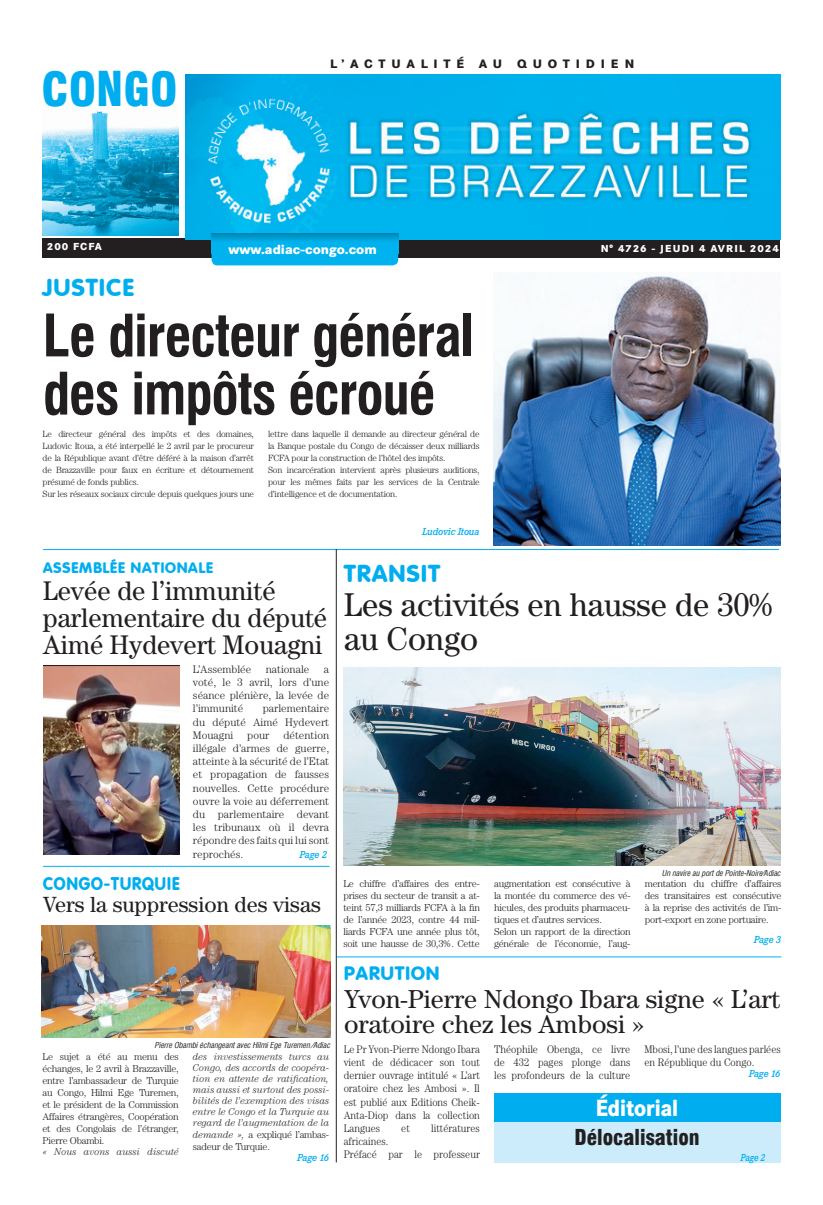
<style>
.page{position:relative;width:823px;height:1205px;background:#fff}
.page>*{position:absolute;margin:0;border:0;box-sizing:border-box;transform-origin:0 0}
.t1{font:700 57px/58px "Corporate Condensed";letter-spacing:-.02em;color:#231f20}
.t2{font:900 46px "Corporate Condensed";color:#00aeef}
.t3{font:33px/34px "Century";color:#231f20}
.t4{font:27px/27px "Century";color:#231f20}
.t5{font:26px/25px "Century";color:#231f20}
.t6{font:800 24px "Corporate Rounded";letter-spacing:.06em;color:#00aeef}
.t7{font:800 23px "Corporate SBQ";color:#fff;scale:.84 1}
.t8{font:22px "Century";color:#231f20}
.t9{font:900 21px "Corporate Condensed";color:#231f20}
.t10{font:800 19px "Corporate Rounded";letter-spacing:.06em;color:#00aeef}
.t11{font:800 18px "Corporate Rounded";letter-spacing:.06em;color:#00aeef;scale:.9 1}
.t12{font:800 15px "Corporate Rounded";letter-spacing:.06em;color:#00aeef}
.t13{font:800 13px "Corporate SBQ";color:#fff}
.t14{font:800 12px "Corporate SBQ";letter-spacing:.485em;color:#231f20}
.t15{font:300 11px/13.2px "Century";color:#231f20;text-align:justify}
.t16{font:300 11px/13.2px "Century";color:#231f20;text-align:justify;scale:.92 1}
.t17{font:300 10px/12px "Century";letter-spacing:-.025em;color:#231f20;text-align:justify}
.t18{font:italic 300 10px/11px "Century";color:#231f20;text-align:justify;scale:.95 1}
.t19{font:italic 500 10px "Corporate EBQ";letter-spacing:-.025em;color:#00aeef}
.t20{font:800 10px "Corporate SBQ";letter-spacing:.1em;color:#fff}
.t21{font:italic 500 10px "Corporate EBQ";letter-spacing:-.025em;color:#00aeef;scale:.9 1}
.t22{font:300 9px/12px "Century";letter-spacing:-.025em;color:#231f20}
.t23{font:italic 8px "Corporate Condensed";color:#231f20}
.s1{font-style:italic}
</style>
<div class="page">
<div style="left:42px;top:238px;width:737px;height:20px;background:#231f20"></div>
<img style="left:43px;top:111px;width:136px;height:124px">
<img style="left:186px;top:74px;width:594px;height:166px">
<div style="left:211px;top:254px;width:187px;height:11px;background:#00b3ef"></div>
<svg style="left:211px;top:233px;width:187px;height:21px;background:#00a8e1"></svg>
<div style="left:493px;top:1121px;width:286px;height:41px;background:#ccecfb"></div>
<div style="left:493px;top:1093px;width:286px;height:28px;background:#00aeef"></div>
<hr style="left:43px;top:549px;width:735px;height:1px;background:#00b3ef">
<img style="left:493px;top:273px;width:287px;height:272px">
<img style="left:343px;top:668px;width:437px;height:197px">
<hr style="left:336px;top:956px;width:444px;height:1px;background:#00b3ef">
<hr style="left:335px;top:549px;width:1px;height:613px;background:#231f20">
<img style="left:42px;top:926px;width:288px;height:111px">
<img style="left:43px;top:665px;width:136px;height:189px">
<hr style="left:43px;top:866px;width:286px;height:1px;background:#00b3ef">
<h2 class="t2" style="left:41px;top:62px;width:137px">CONGO</h2>
<p class="t14" style="left:330px;top:56px;width:305px">L’ACTUALITÉ AU QUOTIDIEN</p>
<p class="t20" style="left:47px;top:240px;width:57px">200 FCFA</p>
<h3 class="t13" style="left:228px;top:241px;width:150px">www.adiac-congo.com</h3>
<p class="t20" style="left:600px;top:242px;width:180px">N° 4726 - JEUDI 4 AVRIL 2024</p>
<h3 class="t6" style="left:43px;top:273px;width:93px">JUSTICE</h3>
<h1 class="t1" style="left:43px;top:307px;width:432px">Le directeur général des impôts écroué</h1>
<p class="t22" style="left:43px;top:427px;width:213px">Le directeur général des impôts et des domaines, Ludovic Itoua, a été interpellé le 2 avril par le procureur de la République avant d’être déféré à la maison d’arrêt de Brazzaville pour faux en écriture et détournement présumé de fonds publics.<br>Sur les réseaux sociaux circule depuis quelques jours une</p>
<p class="t22" style="left:268px;top:427px;width:213px">lettre dans laquelle il demande au directeur général de la Banque postale du Congo de décaisser deux milliards FCFA pour la construction de l’hôtel des impôts.<br>Son incarcération intervient après plusieurs auditions, pour les mêmes faits par les services de la Centrale d’intelligence et de documentation.</p>
<p class="t19" style="left:422px;top:526px;width:59px">Ludovic Itoua</p>
<h3 class="t6" style="left:344px;top:559px;width:97px">TRANSIT</h3>
<h3 class="t3" style="left:344px;top:587px;width:428px">Les activités en hausse de 30% au Congo</h3>
<h3 class="t12" style="left:43px;top:559px;width:171px">ASSEMBLÉE NATIONALE</h3>
<h3 class="t4" style="left:43px;top:577px;width:285px">Levée de l’immunité parlementaire du député<br>Aimé Hydevert Mouagni</h3>
<p class="t15" style="left:193px;top:662px;width:60px">L’Assemblée</p>
<p class="t15" style="left:265px;top:662px;width:45px">nationale</p>
<p class="t15" style="left:193px;top:662px;width:138px;text-indent:131px">a voté, le 3 avril, lors d’une séance plénière, la levée de l’immunité</p>
<p class="t15" style="left:193px;top:702px;width:138px;text-indent:70px">parlementaire du député Aimé Hydevert Mouagni</p>
<p class="t15" style="left:193px;top:728px;width:138px;text-indent:90px">détention illégale d’armes de guerre, atteinte à la sécurité de l’Etat et propagation de fausses nouvelles. Cette procédure ouvre la voie au déferrement du parlementaire devant les tribunaux où il devra répondre des faits qui lui sont reprochés.</p>
<p class="t15" style="left:247px;top:728px;width:24px">pour</p>
<p class="t19" style="left:299px;top:848px;width:29px">Page 2</p>
<h3 class="t11" style="left:43px;top:873px;width:153px">CONGO-TURQUIE</h3>
<h3 class="t8" style="left:43px;top:892px;width:279px">Vers la suppression des visas</h3>
<p class="t23" style="left:154px;top:1041px;width:177px">Pierre Obambi échangeant avec Hilmi Ege Turemen /Adiac</p>
<p class="t17" style="left:43px;top:1050px;width:138px">Le sujet a été au menu des échanges, le 2 avril à Brazzaville, entre l’ambassadeur de Turquie au Congo, Hilmi Ege Turemen, et le président de la Commission Affaires étrangères, Coopération et des Congolais de l’étranger, Pierre Obambi.</p>
<p class="t18" style="left:43px;top:1145px;width:145px">« Nous avons aussi discuté</p>
<p class="t18" style="left:193px;top:1050px;width:145px">des investissements turcs au Congo, des accords de coopéra&shy;tion en attente de ratification, mais aussi et surtout des possi&shy;bilités de l’exemption des visas entre le Congo et la Turquie au regard de l’augmentation de la</p>
<p class="t17" style="left:193px;top:1128px;width:138px"><span class="s1">demande »,</span> a expliqué l’ambas&shy;sadeur de Turquie.</p>
<p class="t19" style="left:297px;top:1151px;width:33px">Page 16</p>
<p class="t23" style="left:661px;top:868px;width:120px">Un navire au port de Pointe-Noire/Adiac</p>
<p class="t17" style="left:343px;top:877px;width:138px">Le chiffre d’affaires des entre&shy;prises du secteur de transit a at&shy;teint 57,3 milliards FCFA à la fin de l’année 2023, contre 44 mil&shy;liards FCFA une année plus tôt, soit une hausse de 30,3%. Cette</p>
<p class="t17" style="left:494px;top:877px;width:138px;text-align:left">augmentation est consécutive à la montée du commerce des vé&shy;hicules, des produits pharmaceu&shy;tiques et d’autres services.<br>Selon un rapport de la direction générale de l’économie, l’aug-</p>
<p class="t17" style="left:644px;top:877px;width:138px">mentation du chiffre d’affaires des transitaires est consécutive à la reprise des activités de l’im&shy;port-export en zone portuaire.</p>
<p class="t19" style="left:753px;top:933px;width:29px">Page 3</p>
<h3 class="t10" style="left:344px;top:962px;width:96px">PARUTION</h3>
<h3 class="t5" style="left:344px;top:986px;width:437px">Yvon-Pierre Ndongo Ibara signe « L’art oratoire chez les Ambosi »</h3>
<p class="t16" style="left:343px;top:1042px;width:149px">Le Pr Yvon-Pierre Ndongo Ibara vient de dédicacer son tout dernier ouvrage intitulé « L’art oratoire chez les Ambosi ». Il est publié aux Editions Cheik-Anta-Diop dans la collection Langues</p>
<p class="t16" style="left:494px;top:1042px;width:149px">Théophile Obenga, ce livre de 432 pages plonge dans les profondeurs de la culture</p>
<p class="t16" style="left:644px;top:1042px;width:149px">Mbosi, l’une des langues parlées en République du Congo.</p>
<p class="t19" style="left:748px;top:1067px;width:33px">Page 16</p>
<h3 class="t7" style="left:595px;top:1093px;width:100px">Éditorial</h3>
<p class="t16" style="left:401px;top:1121px;width:11px">et</p>
<p class="t16" style="left:431px;top:1121px;width:54px">littératures</p>
<p class="t16" style="left:343px;top:1134px;width:149px">africaines.<br>Préfacé par le professeur</p>
<h3 class="t9" style="left:574px;top:1124px;width:126px">Délocalisation</h3>
<p class="t21" style="left:740px;top:1151px;width:29px">Page 2</p>
</div>
